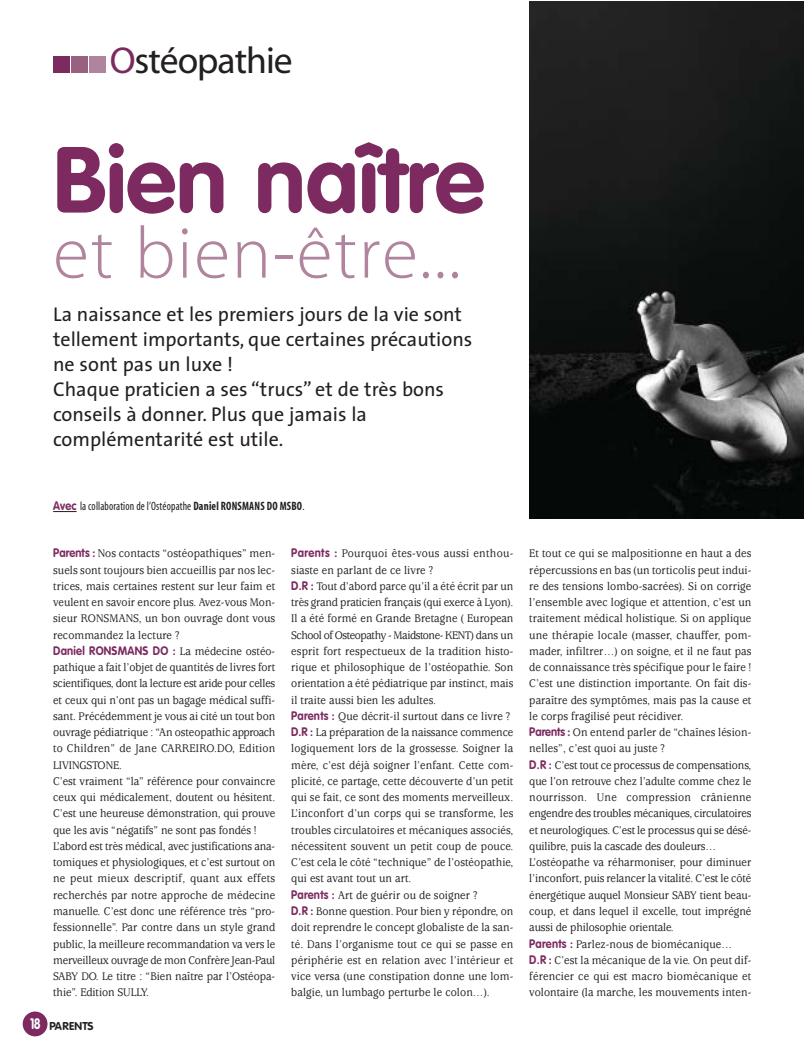
<style>
.page{position:relative;width:804px;height:1053px;background:#fff}
.page>*{position:absolute;margin:0;border:0;box-sizing:border-box;transform-origin:0 0}
.t1{font:700 92.12px "VAG Rounded";color:#7c2a60}
.t2{font:73.75px "Myriad MM 215 600";letter-spacing:.025em;color:#af849c}
.t3{font:37.5px "Myriad MM 406 600";letter-spacing:-.025em;color:#231f1f}
.t4{font:20px/25px "The Sans";color:#231f1f}
.t5{font:500 12.25px/16.2px "Usherwood";letter-spacing:.01em;color:#231f1f;scale:.9 1}
.t6{font:12.25px "Myriad MM 400 300";letter-spacing:.015em;color:#231f1f;scale:.9 1}
.t7{font:700 12.25px "VAG Rounded";letter-spacing:.025em;color:#7c2a60;scale:.9 1}
.t8{font:700 11.25px "VAG Rounded";letter-spacing:.01em;color:#231f1f}
.s1{color:#7c2a60}
.s2{font-family:"VAG Rounded";font-weight:700;color:#7c2a60}
.s3{font-family:"Myriad MM 700 300"}
.s4{font-family:"Usherwood";font-weight:500;color:#231f1f}
.s5{font-size:15px;color:#fff}
</style>
<div class="page">
<div style="left:23px;top:1011px;width:25px;height:25px;background:#7c2a60;border-radius:50%"></div>
<div style="left:53px;top:56px;width:16px;height:16px;background:#7c2a60"></div>
<div style="left:71px;top:56px;width:16px;height:16px;background:#986182"></div>
<div style="left:89px;top:56px;width:17px;height:16px;background:#af849c"></div>
<svg style="left:53px;top:511px;width:24px;height:1px"></svg>
<img style="left:529px;top:1px;width:275px;height:517px">
<h3 class="t3" style="left:110px;top:46px;width:184px"><span class="s1">O</span>stéopathie</h3>
<h1 class="t1" style="left:53px;top:142px;width:433px">Bien naître</h1>
<h2 class="t2" style="left:53px;top:225px;width:409px">et bien-être...</h2>
<h3 class="t4" style="left:53px;top:304px;width:421px">La naissance et les premiers jours de la vie sont tellement importants, que certaines précautions ne sont pas un luxe !<br>Chaque praticien a ses “trucs” et de très bons conseils à donner. Plus que jamais la complémentarité est utile.</h3>
<p class="t6" style="left:53px;top:501px;width:281px"><span class="s2">Avec</span> la collaboration de l’Ostéopathe <span class="s3">Daniel RONSMANS DO MSBO</span>.</p>
<p class="t5" style="left:53px;top:546px;width:248px;text-align:justify"><span class="s2">Parents :</span> Nos contacts “ostéopathiques” men&shy;suels sont toujours bien accueillis par nos lec&shy;trices, mais certaines restent sur leur faim et veulent en savoir encore plus. Avez-vous Mon&shy;sieur RONSMANS, un bon ouvrage dont vous recommandez la lecture ?</p>
<p class="t7" style="left:53px;top:645px;width:248px">Daniel RONSMANS DO : <span class="s4">La médecine ostéo-</span></p>
<p class="t5" style="left:53px;top:660px;width:248px">pathique a fait l’objet de quantités de livres fort scientifiques, dont la lecture est aride pour celles et ceux qui n’ont pas un bagage médical suffi&shy;sant. Précédemment je vous ai cité un tout bon ouvrage pédiatrique : “An osteopathic approach to Children” de Jane CARREIRO.DO, Edition LIVINGSTONE.<br>C’est vraiment “la” référence pour convaincre ceux qui médicalement, doutent ou hésitent.<br>C’est une heureuse démonstration, qui prouve que les avis “négatifs” ne sont pas fondés !<br>L’abord est très médical, avec justifications ana&shy;tomiques et physiologiques, et c’est surtout on ne peut mieux descriptif, quant aux effets recherchés par notre approche de médecine manuelle. C’est donc une référence très “pro&shy;fessionnelle”. Par contre dans un style grand public, la meilleure recommandation va vers le merveilleux ouvrage de mon Confrère Jean-Paul SABY DO. Le titre : “Bien naître par l’Ostéopa&shy;thie”. Edition SULLY.</p>
<p class="t8" style="left:30px;top:1021px;width:65px"><span class="s5">18</span> PARENTS</p>
<p class="t5" style="left:291px;top:546px;width:248px"><span class="s2">Parents :</span> Pourquoi êtes-vous aussi enthou&shy;siaste en parlant de ce livre ?<br><span class="s2">D.R :</span> Tout d’abord parce qu’il a été écrit par un très grand praticien français (qui exerce à Lyon).<br>Il a été formé en Grande Bretagne ( European School of Osteopathy - Maidstone- KENT) dans un esprit fort respectueux de la tradition histo&shy;rique et philosophique de l’ostéopathie. Son orientation a été pédiatrique par instinct, mais il traite aussi bien les adultes.<br><span class="s2">Parents :</span> Que décrit-il surtout dans ce livre ?<br><span class="s2">D.R :</span> La préparation de la naissance commence logiquement lors de la grossesse. Soigner la mère, c’est déjà soigner l’enfant. Cette com&shy;plicité, ce partage, cette découverte d’un petit qui se fait, ce sont des moments merveilleux.<br>L’inconfort d’un corps qui se transforme, les troubles circulatoires et mécaniques associés, nécessitent souvent un petit coup de pouce.<br>C’est cela le côté “technique” de l’ostéopathie, qui est avant tout un art.<br><span class="s2">Parents :</span> Art de guérir ou de soigner ?<br><span class="s2">D.R :</span> Bonne question. Pour bien y répondre, on doit reprendre le concept globaliste de la san&shy;té. Dans l’organisme tout ce qui se passe en périphérie est en relation avec l’intérieur et vice versa (une constipation donne une lom&shy;balgie, un lumbago perturbe le colon…).</p>
<p class="t5" style="left:529px;top:546px;width:248px">Et tout ce qui se malpositionne en haut a des répercussions en bas (un torticolis peut indui&shy;re des tensions lombo-sacrées). Si on corrige l’ensemble avec logique et attention, c’est un traitement médical holistique. Si on applique une thérapie locale (masser, chauffer, pom&shy;mader, infiltrer…) on soigne, et il ne faut pas de connaissance très spécifique pour le faire !<br>C’est une distinction importante. On fait dis&shy;paraître des symptômes, mais pas la cause et le corps fragilisé peut récidiver.<br><span class="s2">Parents :</span> On entend parler de “chaînes lésion&shy;nelles”, c’est quoi au juste ?<br><span class="s2">D.R :</span> C’est tout ce processus de compensations, que l’on retrouve chez l’adulte comme chez le nourrisson. Une compression crânienne engendre des troubles mécaniques, circulatoires et neurologiques. C’est le processus qui se désé&shy;quilibre, puis la cascade des douleurs… L’ostéopathe va réharmoniser, pour diminuer l’inconfort, puis relancer la vitalité. C’est le côté énergétique auquel Monsieur SABY tient beau&shy;coup, et dans lequel il excelle, tout imprégné aussi de philosophie orientale.<br><span class="s2">Parents :</span> Parlez-nous de biomécanique… <span class="s2">D.R :</span> C’est la mécanique de la vie. On peut dif&shy;férencier ce qui est macro biomécanique et volontaire (la marche, les mouvements inten-</p>
</div>
